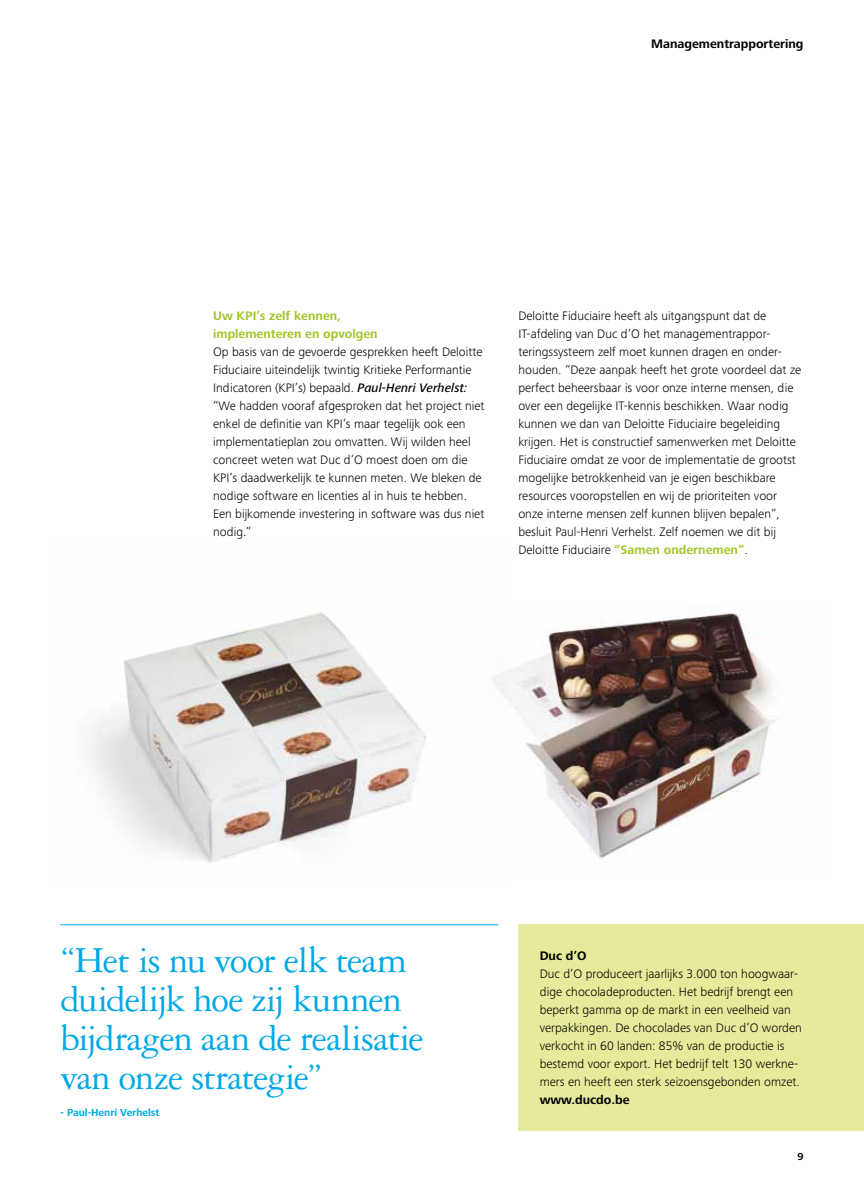
<style>
.page{position:relative;width:864px;height:1191px;background:#fff}
.page>*{position:absolute;margin:0;border:0;box-sizing:border-box;transform-origin:0 0}
.t1{font:39px/39px "Garamond 3 LT Std";letter-spacing:-.03em;color:#00a8e6}
.t2{font:300 12.75px/18px "Frutiger Next Pro";color:#000}
.t3{font:700 12.75px/18px "Frutiger Next Pro";color:#a4c629}
.t4{font:700 12.75px "Frutiger Next Pro";color:#000}
.t5{font:700 10.5px "Frutiger Next Pro";color:#00a8e6}
.t6{font:700 10.5px "Frutiger Next Pro";color:#000}
.s1{font-weight:500;font-style:italic}
.s2{font-weight:700;color:#a4c629}
</style>
<div class="page">
<img style="left:89px;top:612px;width:312px;height:251px">
<img style="left:492px;top:613px;width:284px;height:246px">
<hr style="left:60px;top:924px;width:438px;height:1px;background:#00a8e6">
<div style="left:518px;top:924px;width:345px;height:206px;background:#e6ea9a"></div>
<p class="t4" style="left:650px;top:36px;width:154px">Managementrapportering</p>
<p class="t3" style="left:213px;top:307px;width:166px">Uw KPI’s zelf kennen, implementeren en opvolgen</p>
<p class="t2" style="left:213px;top:343px;width:273px">Op basis van de gevoerde gesprekken heeft Deloitte Fiduciaire uiteindelijk twintig Kritieke Performantie Indicatoren (KPI’s) bepaald. <span class="s1">Paul-Henri Verhelst: </span>“We hadden vooraf afgesproken dat het project niet enkel de definitie van KPI’s maar tegelijk ook een implementatieplan zou omvatten. Wij wilden heel concreet weten wat Duc d’O moest doen om die KPI’s daadwerkelijk te kunnen meten. We bleken de nodige software en licenties al in huis te hebben.<br>Een bijkomende investering in software was dus niet nodig.”</p>
<p class="t2" style="left:518px;top:307px;width:284px">Deloitte Fiduciaire heeft als uitgangspunt dat de IT-afdeling van Duc d’O het managementrappor&shy;teringssysteem zelf moet kunnen dragen en onder&shy;houden. “Deze aanpak heeft het grote voordeel dat ze perfect beheersbaar is voor onze interne mensen, die over een degelijke IT-kennis beschikken. Waar nodig kunnen we dan van Deloitte Fiduciaire begeleiding krijgen. Het is constructief samenwerken met Deloitte Fiduciaire omdat ze voor de implementatie de grootst mogelijke betrokkenheid van je eigen beschikbare resources vooropstellen en wij de prioriteiten voor onze interne mensen zelf kunnen blijven bepalen”, besluit Paul-Henri Verhelst. Zelf noemen we dit bij Deloitte Fiduciaire <span class="s2">“Samen ondernemen”</span>.</p>
<h1 class="t1" style="left:60px;top:941px;width:364px">“Het is nu voor elk team duidelijk hoe zij kunnen bijdragen aan de realisatie van onze strategie”</h1>
<p class="t5" style="left:60px;top:1106px;width:101px">- Paul-Henri Verhelst</p>
<p class="t4" style="left:539px;top:948px;width:48px">Duc d’O</p>
<p class="t2" style="left:539px;top:964px;width:263px">Duc d’O produceert jaarlijks 3.000 ton hoogwaar&shy;dige chocoladeproducten. Het bedrijf brengt een beperkt gamma op de markt in een veelheid van verpakkingen. De chocolades van Duc d’O worden verkocht in 60 landen: 85% van de productie is bestemd voor export. Het bedrijf telt 130 werkne&shy;mers en heeft een sterk seizoensgebonden omzet.</p>
<p class="t4" style="left:539px;top:1092px;width:91px">www.ducdo.be</p>
<p class="t6" style="left:797px;top:1150px;width:8px">9</p>
</div>
